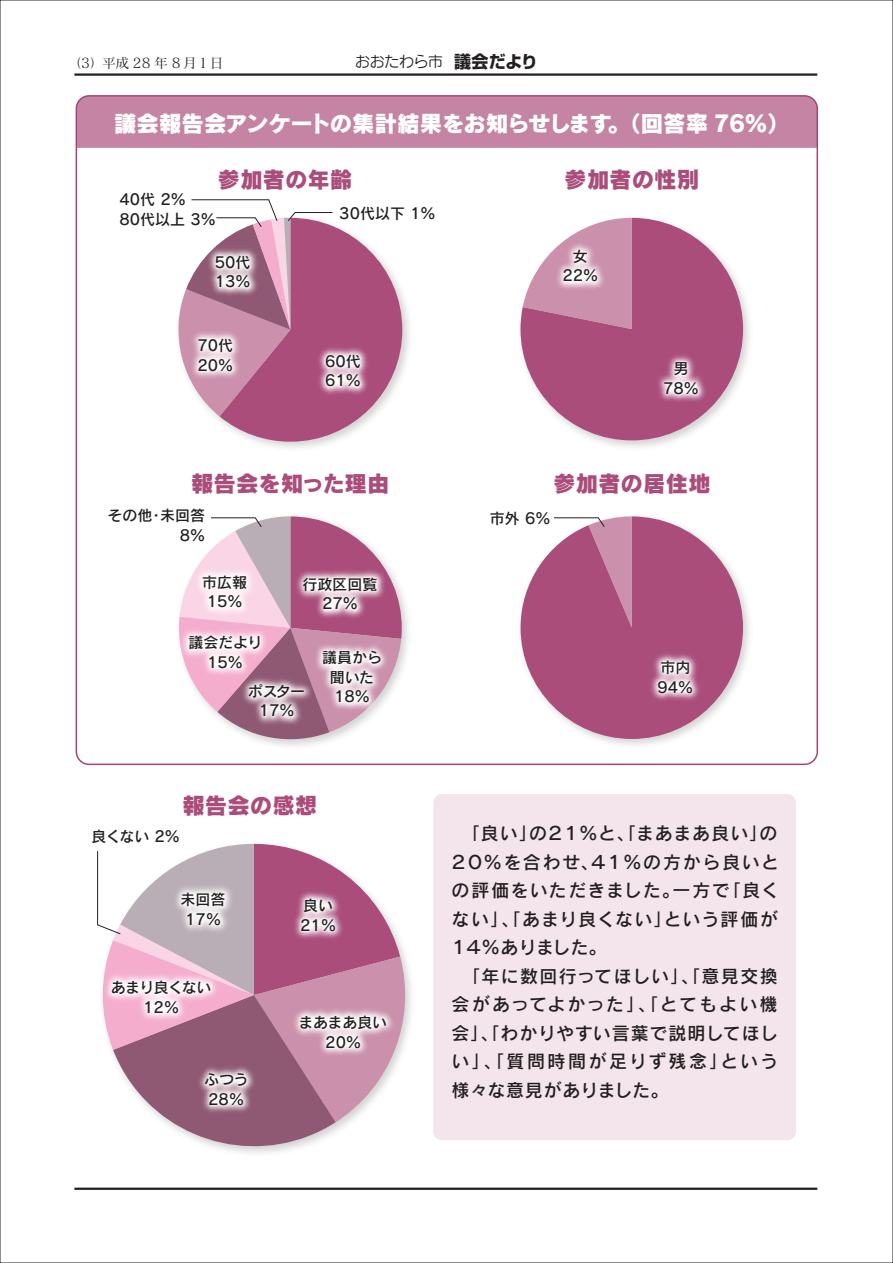
<style>
.page{position:relative;width:893px;height:1263px;background:#fff}
.page>*{position:absolute;margin:0;border:0;box-sizing:border-box;transform-origin:0 0}
.t1{font:22.5px "Rodin Pro EB";color:#aa4d7b}
.t2{font:22.5px "Rodin Pro EB";color:#fff}
.t3{font:18px/28.5px "Rodin Pro DB";letter-spacing:.055em;color:#231f20}
.t4{font:15px/19.5px "Rodin Pro DB";color:#231f20;text-align:center}
.t5{font:15px/19.5px "Rodin Pro DB";letter-spacing:-.04em;color:#231f20;text-align:center}
.t6{font:14.85px "Seurat Pro M";letter-spacing:-.015em;color:#231f20}
.t7{font:13.8px "Matisse Pro M";letter-spacing:.135em;color:#231f20}
.s1{font-family:"Shin Go Pro";font-weight:700;font-size:16.95px}
</style>
<div class="page">
<svg style="left:521px;top:516px;width:222px;height:223px;fill:#aa4d7b"></svg>
<div style="left:76px;top:96px;width:741px;height:52px;background:#c584a3"></div>
<hr style="left:74px;top:1187px;width:743px;height:3px;background:#231f20">
<hr style="left:74px;top:73px;width:743px;height:3px;background:#231f20">
<img style="left:596px;top:217px;width:153px;height:230px">
<svg style="left:520px;top:218px;width:223px;height:222px;fill:#aa4d7b"></svg>
<svg style="left:523px;top:218px;width:109px;height:111px"></svg>
<img style="left:258px;top:295px;width:151px;height:153px">
<img style="left:653px;top:351px;width:56px;height:55px">
<img style="left:660px;top:358px;width:42px;height:43px">
<img style="left:647px;top:650px;width:57px;height:55px">
<img style="left:654px;top:657px;width:43px;height:43px">
<img style="left:552px;top:239px;width:57px;height:54px">
<img style="left:559px;top:245px;width:43px;height:43px">
<svg style="left:97px;top:844px;width:314px;height:309px"></svg>
<svg style="left:177px;top:516px;width:225px;height:230px"></svg>
<svg style="left:553px;top:516px;width:79px;height:112px;background:#ba6f94"></svg>
<svg style="left:178px;top:199px;width:224px;height:243px"></svg>
<div style="left:433px;top:794px;width:363px;height:346px;background:#f3e5eb;border-radius:9px"></div>
<p class="t7" style="left:68px;top:55px;width:158px">（3）平成 28 年 8月1日</p>
<p class="t6" style="left:355px;top:52px;width:184px">おおたわら市 <span class="s1">議会だより</span></p>
<p class="t2" style="left:114px;top:108px;width:677px">議会報告会アンケートの集計結果をお知らせします。（回答率 76％）</p>
<p class="t1" style="left:218px;top:164px;width:136px">参加者の年齢</p>
<p class="t1" style="left:564px;top:164px;width:136px">参加者の性別</p>
<p class="t4" style="left:120px;top:189px;width:68px">40代 2％</p>
<p class="t4" style="left:120px;top:209px;width:98px">80代以上 3％</p>
<p class="t4" style="left:215px;top:252px;width:37px;text-align:left">50代<br>13％</p>
<p class="t4" style="left:198px;top:335px;width:37px;text-align:left">70代<br>20％</p>
<p class="t4" style="left:339px;top:203px;width:98px">30代以下 1％</p>
<p class="t4" style="left:325px;top:351px;width:37px;text-align:left">60代<br>61％</p>
<p class="t1" style="left:191px;top:468px;width:200px">報告会を知った理由</p>
<p class="t4" style="left:562px;top:246px;width:37px">女<br>22％</p>
<p class="t4" style="left:663px;top:358px;width:37px">男<br>78％</p>
<p class="t1" style="left:553px;top:468px;width:159px">参加者の居住地</p>
<p class="t4" style="left:108px;top:505px;width:99px;text-align:right">その他・未回答<br>8％</p>
<p class="t4" style="left:490px;top:508px;width:62px">市外 6％</p>
<p class="t4" style="left:202px;top:572px;width:46px">市広報<br>15％</p>
<p class="t4" style="left:303px;top:574px;width:76px">行政区回覧<br>27％</p>
<p class="t4" style="left:188px;top:632px;width:75px">議会だより<br>15％</p>
<p class="t4" style="left:322px;top:647px;width:61px">議員から聞いた</p>
<p class="t4" style="left:248px;top:681px;width:59px">ポスター</p>
<p class="t4" style="left:334px;top:686px;width:37px">18％</p>
<p class="t4" style="left:259px;top:700px;width:37px">17％</p>
<p class="t1" style="left:182px;top:790px;width:137px">報告会の感想</p>
<p class="t4" style="left:92px;top:826px;width:90px">良くない 2％</p>
<p class="t4" style="left:181px;top:889px;width:46px">未回答<br>17％</p>
<p class="t5" style="left:111px;top:977px;width:102px">あまり良くない<br>12％</p>
<p class="t4" style="left:204px;top:1069px;width:46px;text-align:left">ふつう<br>28％</p>
<p class="t4" style="left:300px;top:895px;width:37px;text-align:left">良い<br>21％</p>
<p class="t4" style="left:299px;top:1012px;width:90px">まあまあ良い<br>20％</p>
<p class="t4" style="left:657px;top:657px;width:37px;text-align:left">市内<br>94％</p>
<p class="t3" style="left:450px;top:819px;width:331px">　「良い」の２１％と、「まあまあ良い」の<br>２０％を合わせ、４１％の方から良いとの評価をいただきました。一方で「良くない」、「あまり良くない」という評価が<br>１４％ありました。<br>　「年に数回行ってほしい」、「意見交換会があってよかった」、「とてもよい機会」、「わかりやすい言葉で説明してほしい」、「質問時間が足りず残念」という様々な意見がありました。</p>
</div>
